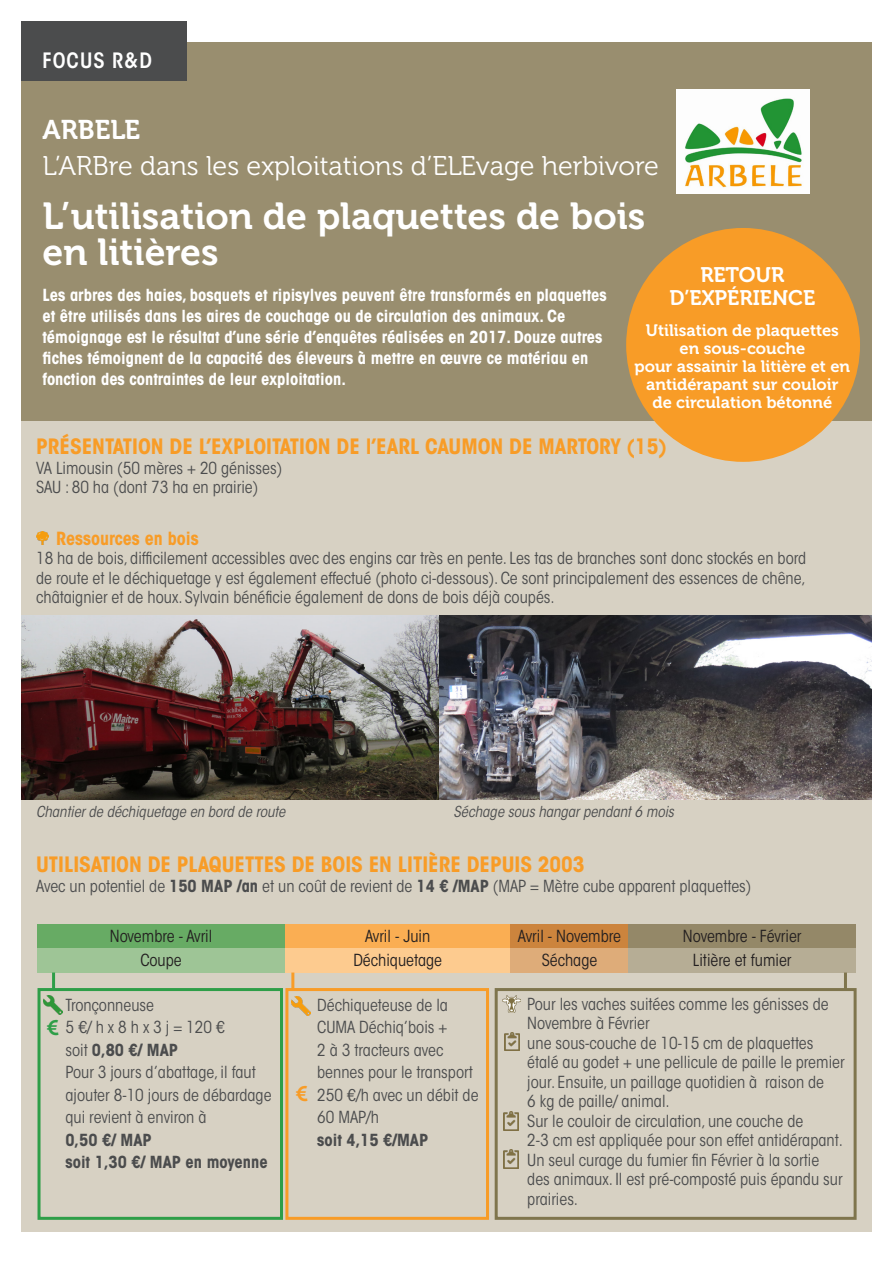
<style>
.page{position:relative;width:893px;height:1263px;background:#fff}
.page>*{position:absolute;margin:0;border:0;box-sizing:border-box;transform-origin:0 0}
.t1{font:37.5px/36px "Museo 700";color:#fff}
.t2{font:27px "Museo 300";color:#fff}
.t3{font:27px "Museo 700";color:#fff}
.t4{font:700 condensed 21px "ITC Avant Garde Std";color:#f89c27}
.t5{font:21px/22.5px "Museo 700";color:#fff;text-align:center}
.t6{font:600 condensed 21px "ITC Avant Garde Std";letter-spacing:.05em;color:#fff}
.t7{font:21px "Museo 700";color:#2e9e48}
.t8{font:21px "Museo 700";color:#f89c27}
.t9{font:700 condensed 18px "ITC Avant Garde Std";color:#f89c27}
.t10{font:condensed 16.5px/19.5px "ITC Avant Garde Std";color:#4b4c4d}
.t11{font:700 condensed 16.5px/21px "ITC Avant Garde Std";color:#fff}
.t12{font:16.5px/18px "Museo 700";color:#fff;text-align:center}
.t13{font:condensed 16.5px "ITC Avant Garde Std";color:#231f20}
.t14{font:700 condensed 16.5px "ITC Avant Garde Std";color:#4b4c4d}
.t15{font:italic condensed 15px "ITC Avant Garde Std";color:#4b4c4d}
.s1{font-weight:700}
.s2{font-weight:400}
</style>
<div class="page">
<div style="left:21px;top:43px;width:851px;height:378px;background:#998e6f"></div>
<div style="left:21px;top:421px;width:851px;height:810px;background:#d7d1c3"></div>
<div style="left:21px;top:21px;width:166px;height:60px;background:#4b4c4d"></div>
<div style="left:626px;top:228px;width:234px;height:234px;background:#f89c27;border-radius:50%"></div>
<img style="left:21px;top:615px;width:851px;height:184px">
<img style="left:676px;top:89px;width:133px;height:105px">
<div style="left:37px;top:924px;width:248px;height:24px;background:#67ab64"></div>
<div style="left:285px;top:924px;width:225px;height:24px;background:#faae53"></div>
<div style="left:510px;top:924px;width:119px;height:24px;background:#cc843d"></div>
<div style="left:629px;top:924px;width:227px;height:24px;background:#948868"></div>
<div style="left:37px;top:948px;width:248px;height:24px;background:#9ec596"></div>
<div style="left:285px;top:948px;width:225px;height:24px;background:#fdcb8f"></div>
<div style="left:510px;top:948px;width:119px;height:24px;background:#deac79"></div>
<div style="left:629px;top:948px;width:227px;height:24px;background:#b6ad95"></div>
<hr style="left:52px;top:972px;width:3px;height:17px;background:#2e9e48">
<hr style="left:291px;top:972px;width:3px;height:17px;background:#f89c27">
<hr style="left:844px;top:972px;width:3px;height:17px;background:#7f754d">
<img style="left:44px;top:995px;width:18px;height:19px">
<img style="left:292px;top:997px;width:18px;height:18px">
<div style="left:38px;top:988px;width:245px;height:232px;border:3px solid #2e9e48"></div>
<div style="left:285px;top:988px;width:204px;height:232px;border:3px solid #f89c27"></div>
<div style="left:495px;top:988px;width:362px;height:232px;border:3px solid #7f754d"></div>
<img style="left:505px;top:1032px;width:15px;height:19px">
<img style="left:504px;top:1112px;width:15px;height:18px">
<img style="left:502px;top:995px;width:19px;height:17px">
<img style="left:36px;top:531px;width:13px;height:14px">
<img style="left:504px;top:1150px;width:15px;height:18px">
<p class="t6" style="left:43px;top:47px;width:111px">FOCUS R&amp;D</p>
<p class="t3" style="left:43px;top:115px;width:99px">ARBELE</p>
<p class="t2" style="left:43px;top:151px;width:618px">L’ARBre dans les exploitations d’ELEvage herbivore</p>
<p class="t1" style="left:43px;top:199px;width:604px">L’utilisation de plaquettes de bois en litières</p>
<p class="t11" style="left:43px;top:285px;width:566px">Les arbres des haies, bosquets et ripisylves peuvent être transformés en plaquettes et être utilisés dans les aires de couchage ou de circulation des animaux. Ce témoignage est le résultat d’une série d’enquêtes réalisées en 2017. Douze autres fiches témoignent de la capacité des éleveurs à mettre en œuvre ce matériau en fonction des contraintes de leur exploitation.</p>
<p class="t5" style="left:670px;top:264px;width:147px">RETOUR<br>D’EXPÉRIENCE</p>
<p class="t12" style="left:646px;top:322px;width:195px">Utilisation de plaquettes</p>
<p class="t12" style="left:679px;top:340px;width:127px">en sous-couche</p>
<p class="t12" style="left:635px;top:358px;width:217px">pour assainir la litière et en antidérapant sur couloir de circulation bétonné</p>
<p class="t4" style="left:36px;top:433px;width:632px">PRÉSENTATION DE L’EXPLOITATION DE l’EARL CAUMON DE MARTORY (15)</p>
<p class="t10" style="left:36px;top:458px;width:248px">VA Limousin (50 mères + 20 génisses)</p>
<p class="t10" style="left:36px;top:478px;width:224px">SAU : 80 ha (dont 73 ha en prairie)</p>
<p class="t9" style="left:56px;top:527px;width:144px">Ressources en bois</p>
<p class="t10" style="left:36px;top:548px;width:772px;text-align:justify">18 ha de bois, difficilement accessibles avec des engins car très en pente. Les tas de branches sont donc stockés en bord de route et le déchiquetage y est également effectué (photo ci-dessous). Ce sont principalement des essences de chêne, châtaignier et de houx. Sylvain bénéficie également de dons de bois déjà coupés.</p>
<p class="t15" style="left:36px;top:802px;width:251px">Chantier de déchiquetage en bord de route</p>
<p class="t15" style="left:454px;top:802px;width:222px">Séchage sous hangar pendant 6 mois</p>
<p class="t4" style="left:36px;top:851px;width:550px">UTILISATION DE PLAQUETTES DE BOIS EN LITIÈRE DEPUIS 2003</p>
<p class="t10" style="left:36px;top:876px;width:717px">Avec un potentiel de <span class="s1">150 MAP /an</span> et un coût de revient de <span class="s1">14 € /MAP</span> (MAP = Mètre cube apparent plaquettes)</p>
<p class="t13" style="left:110px;top:926px;width:104px">Novembre - Avril</p>
<p class="t13" style="left:365px;top:926px;width:67px">Avril - Juin</p>
<p class="t13" style="left:518px;top:926px;width:105px">Avril - Novembre</p>
<p class="t13" style="left:683px;top:926px;width:120px">Novembre - Février</p>
<p class="t13" style="left:140px;top:950px;width:43px">Coupe</p>
<p class="t13" style="left:353px;top:950px;width:90px">Déchiquetage</p>
<p class="t13" style="left:542px;top:950px;width:57px">Séchage</p>
<p class="t13" style="left:693px;top:950px;width:100px">Litière et fumier</p>
<p class="t10" style="left:65px;top:995px;width:90px">Tronçonneuse</p>
<p class="t10" style="left:65px;top:1017px;width:161px">5 €/ h x 8 h x 3 j = 120 €</p>
<p class="t14" style="left:65px;top:1039px;width:114px"><span class="s2">soit</span> 0,80 €/ MAP</p>
<p class="t10" style="left:65px;top:1061px;width:208px;line-height:22.5px">Pour 3 jours d’abattage, il faut ajouter 8-10 jours de débardage qui revient à environ à</p>
<p class="t14" style="left:65px;top:1129px;width:88px">0,50 €/ MAP</p>
<p class="t14" style="left:65px;top:1152px;width:204px">soit 1,30 €/ MAP en moyenne</p>
<p class="t10" style="left:527px;top:994px;width:303px">Pour les vaches suitées comme les génisses de<br>Novembre à Février</p>
<p class="t10" style="left:527px;top:1033px;width:319px">une sous-couche de 10-15 cm de plaquettes étalé au godet + une pellicule de paille le premier jour. Ensuite, un paillage quotidien à raison de</p>
<p class="t10" style="left:527px;top:1092px;width:144px">6 kg de paille/ animal.</p>
<p class="t10" style="left:527px;top:1111px;width:278px">Sur le couloir de circulation, une couche de</p>
<p class="t10" style="left:527px;top:1131px;width:317px">2-3 cm est appliquée pour son effet antidérapant.</p>
<p class="t10" style="left:527px;top:1150px;width:317px">Un seul curage du fumier fin Février à la sortie des animaux. Il est pré-composté puis épandu sur prairies.</p>
<p class="t10" style="left:317px;top:993px;width:132px;line-height:22.5px">Déchiqueteuse de la<br>CUMA Déchiq’bois +</p>
<p class="t10" style="left:317px;top:1038px;width:157px;line-height:22.5px">2 à 3 tracteurs avec bennes pour le transport</p>
<p class="t10" style="left:317px;top:1085px;width:163px">250 €/h avec un débit de</p>
<p class="t10" style="left:317px;top:1107px;width:63px">60 MAP/h</p>
<p class="t14" style="left:317px;top:1129px;width:112px">soit 4,15 €/MAP</p>
<p class="t7" style="left:46px;top:1015px;width:14px">€</p>
<p class="t8" style="left:296px;top:1082px;width:14px">€</p>
</div>
